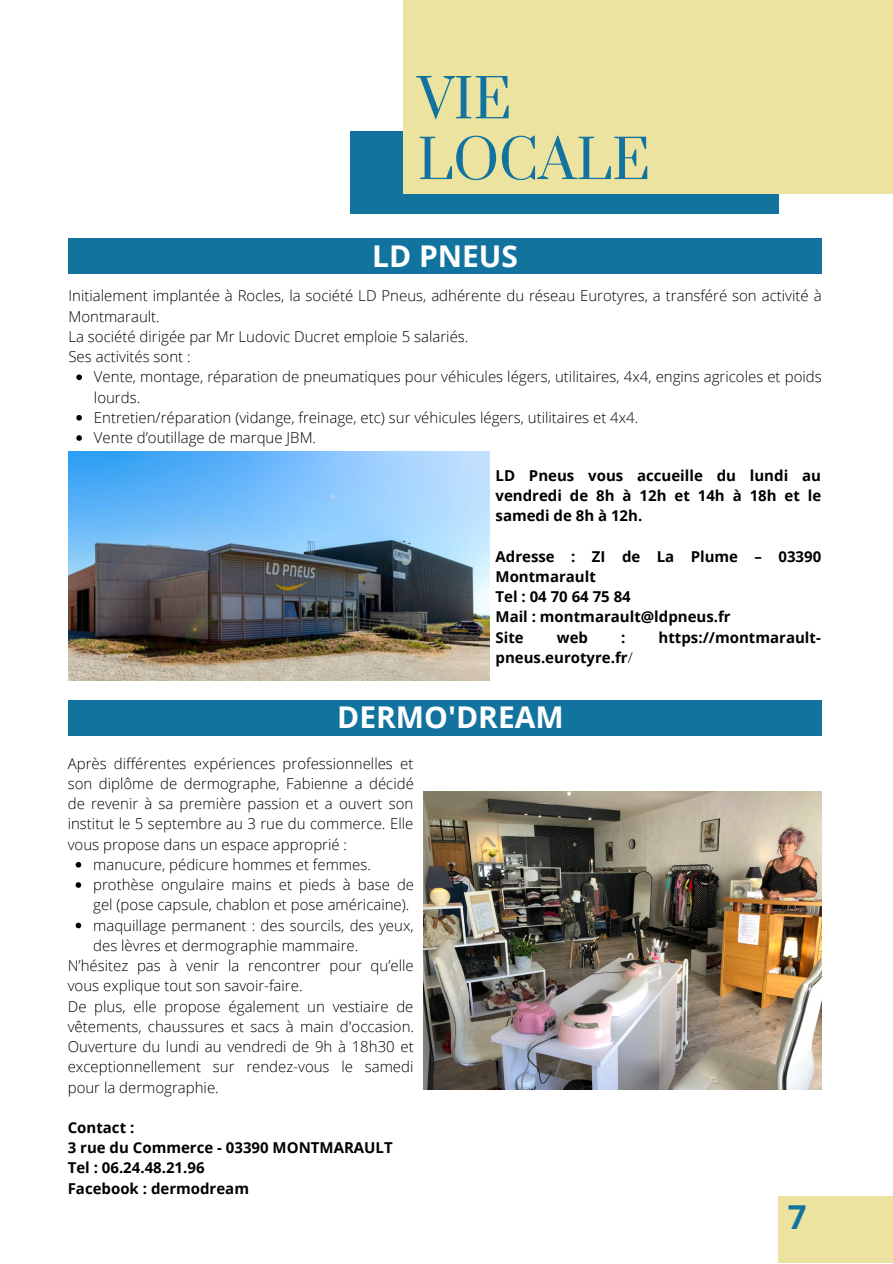
<style>
.page{position:relative;width:893px;height:1264px;background:#fff}
.page>*{position:absolute;margin:0;border:0;box-sizing:border-box;transform-origin:0 0}
.t1{font:52.95px/60.8px "Prata";color:#13739f}
.t2{font:700 33px "Open Sans";color:#13739f}
.t3{font:700 30px "Open Sans";color:#fff}
.t4{font:300 15px/20.2px "Open Sans";color:#000}
.t5{font:700 15px/20.2px "Open Sans";color:#000}
.s1{font-weight:300}
</style>
<div class="page">
<div style="left:350px;top:132px;width:428px;height:82px;background:#13739f"></div>
<div style="left:403px;top:0;width:489px;height:193px;background:#ede3a0"></div>
<div style="left:68px;top:238px;width:753px;height:36px;background:#13739f"></div>
<div style="left:68px;top:699px;width:753px;height:36px;background:#13739f"></div>
<img style="left:423px;top:792px;width:398px;height:297px">
<img style="left:68px;top:451px;width:421px;height:230px">
<svg style="left:76px;top:862px;width:5px;height:5px"></svg>
<svg style="left:76px;top:882px;width:5px;height:5px"></svg>
<svg style="left:76px;top:922px;width:5px;height:6px"></svg>
<svg style="left:76px;top:374px;width:6px;height:6px"></svg>
<svg style="left:76px;top:415px;width:6px;height:5px"></svg>
<svg style="left:76px;top:435px;width:6px;height:6px"></svg>
<div style="left:777px;top:1196px;width:115px;height:66px;background:#ede3a0"></div>
<h1 class="t1" style="left:417px;top:71px;width:234px">VIE<br>LOCALE</h1>
<h3 class="t3" style="left:372px;top:235px;width:147px">LD PNEUS</h3>
<p class="t4" style="left:68px;top:285px;width:754px">Initialement implantée à Rocles, la société LD Pneus, adhérente du réseau Eurotyres, a transféré son activité à Montmarault.<br>La société dirigée par Mr Ludovic Ducret emploie 5 salariés.<br>Ses activités sont :</p>
<p class="t4" style="left:94px;top:366px;width:729px">Vente, montage, réparation de pneumatiques pour véhicules légers, utilitaires, 4x4, engins agricoles et poids lourds.<br>Entretien/réparation (vidange, freinage, etc) sur véhicules légers, utilitaires et 4x4.<br>Vente d’outillage de marque JBM.</p>
<p class="t5" style="left:495px;top:464px;width:327px;text-align:justify">LD Pneus vous accueille du lundi au vendredi de 8h à 12h et 14h à 18h et le samedi de 8h à 12h.</p>
<p class="t5" style="left:495px;top:545px;width:327px">Adresse : ZI de La Plume – 03390<br>Montmarault<br>Tel : 04 70 64 75 84<br>Mail : montmarault@ldpneus.fr<br>Site</p>
<p class="t5" style="left:557px;top:626px;width:33px">web</p>
<p class="t5" style="left:621px;top:626px;width:6px">:</p>
<p class="t5" style="left:658px;top:626px;width:164px">https://montmarault-</p>
<p class="t5" style="left:495px;top:646px;width:139px">pneus.eurotyre.fr<span class="s1">/</span></p>
<h3 class="t3" style="left:337px;top:696px;width:228px">DERMO'DREAM</h3>
<p class="t4" style="left:68px;top:752px;width:348px;text-align:justify">Après différentes expériences professionnelles et son diplôme de dermographe, Fabienne a décidé de revenir à sa première passion et a ouvert son institut le 5 septembre au 3 rue du commerce. Elle vous propose dans un espace approprié :</p>
<p class="t4" style="left:93px;top:853px;width:322px">manucure, pédicure hommes et femmes. prothèse ongulaire mains et pieds à base de gel (pose capsule, chablon et pose américaine). maquillage permanent : des sourcils, des yeux, des lèvres et dermographie mammaire.</p>
<p class="t4" style="left:68px;top:955px;width:348px">N’hésitez pas à venir la rencontrer pour qu’elle vous explique tout son savoir-faire.<br>De plus, elle propose également un vestiaire de vêtements, chaussures et sacs à main d'occasion.<br>Ouverture du lundi au vendredi de 9h à 18h30 et exceptionnellement sur rendez-vous le samedi pour la dermographie.</p>
<p class="t5" style="left:68px;top:1116px;width:326px">Contact :<br>3 rue du Commerce - 03390 MONTMARAULT<br>Tel : 06.24.48.21.96<br>Facebook : dermodream</p>
<h2 class="t2" style="left:787px;top:1193px;width:20px">7</h2>
</div>
